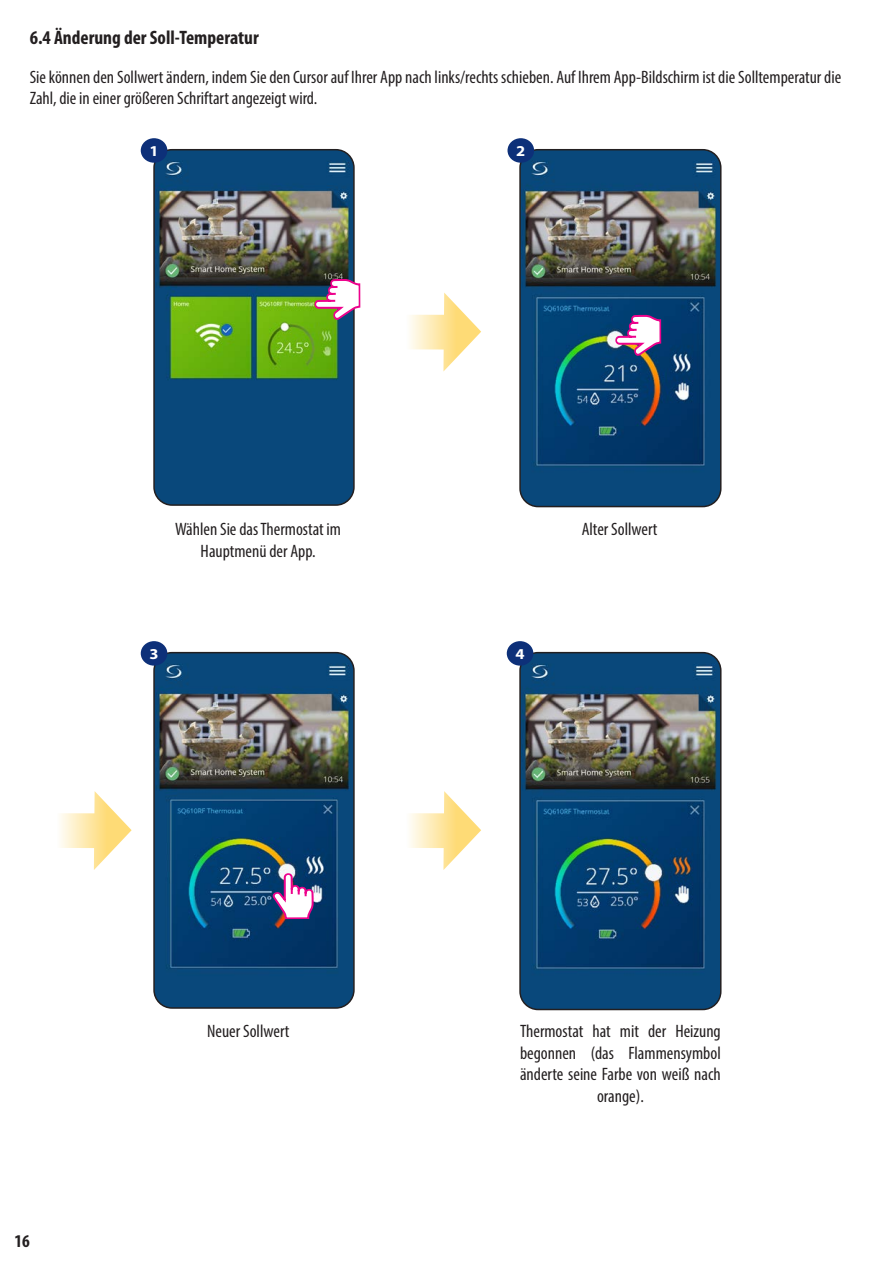
<style>
.page{position:relative;width:893px;height:1263px;background:#fff}
.page>*{position:absolute;margin:0;border:0;box-sizing:border-box;transform-origin:0 0}
.Tytuł_rozdziału{font:700 condensed 19.5px "Myriad Pro";color:#231f20}
.t1{font:condensed 18px/21.6px "Myriad Pro";color:#231f20;text-align:center}
.t2{font:700 condensed 18px "Myriad Pro";color:#231f20}
.t3{font:700 15.15px "Myriad Pro";color:#fff;scale:1.09 1}
</style>
<div class="page">
<img style="left:522px;top:653px;width:199px;height:356px">
<div style="left:519px;top:652px;width:202px;height:358px;border:2px solid #231f20;border-radius:18px"></div>
<img style="left:156px;top:653px;width:196px;height:353px">
<div style="left:153px;top:652px;width:202px;height:357px;border:2px solid #231f20;border-radius:18px"></div>
<img style="left:522px;top:150px;width:199px;height:357px">
<div style="left:519px;top:149px;width:202px;height:358px;border:2px solid #231f20;border-radius:18px"></div>
<img style="left:156px;top:152px;width:196px;height:351px">
<div style="left:153px;top:149px;width:202px;height:357px;border:2px solid #231f20;border-radius:18px"></div>
<div style="left:141px;top:138px;width:26px;height:25px;background:#0d3079;border-radius:50%"></div>
<div style="left:507px;top:138px;width:27px;height:25px;background:#0d3079;border-radius:50%"></div>
<svg style="left:314px;top:279px;width:46px;height:41px"></svg>
<svg style="left:615px;top:315px;width:45px;height:41px"></svg>
<svg style="left:410px;top:293px;width:71px;height:79px"></svg>
<svg style="left:60px;top:791px;width:72px;height:79px"></svg>
<svg style="left:410px;top:791px;width:71px;height:79px"></svg>
<div style="left:141px;top:641px;width:26px;height:25px;background:#0d3079;border-radius:50%"></div>
<div style="left:507px;top:641px;width:26px;height:25px;background:#0d3079;border-radius:50%"></div>
<svg style="left:273px;top:873px;width:41px;height:45px"></svg>
<p class="Tytuł_rozdziału" style="left:30px;top:26px;width:231px">6.4 Änderung der Soll-Temperatur</p>
<p class="t1" style="left:30px;top:66px;width:813px;text-align:left">Sie können den Sollwert ändern, indem Sie den Cursor auf Ihrer App nach links/rechts schieben. Auf Ihrem App-Bildschirm ist die Solltemperatur die<br>Zahl, die in einer größeren Schriftart angezeigt wird.</p>
<p class="t3" style="left:149px;top:141px;width:10px">1</p>
<p class="t3" style="left:516px;top:141px;width:10px">2</p>
<p class="t1" style="left:175px;top:518px;width:167px">Wählen Sie das Thermostat im<br>Hauptmenü der App.</p>
<p class="t3" style="left:149px;top:644px;width:10px">3</p>
<p class="t3" style="left:515px;top:644px;width:10px">4</p>
<p class="t1" style="left:582px;top:518px;width:77px">Alter Sollwert</p>
<p class="t2" style="left:14px;top:1229px;width:17px">16</p>
<p class="t1" style="left:207px;top:1020px;width:84px">Neuer Sollwert</p>
<p class="t1" style="left:520px;top:1020px;width:202px">Thermostat hat mit der Heizung begonnen (das Flammensymbol änderte seine Farbe von weiß nach orange).</p>
</div>
